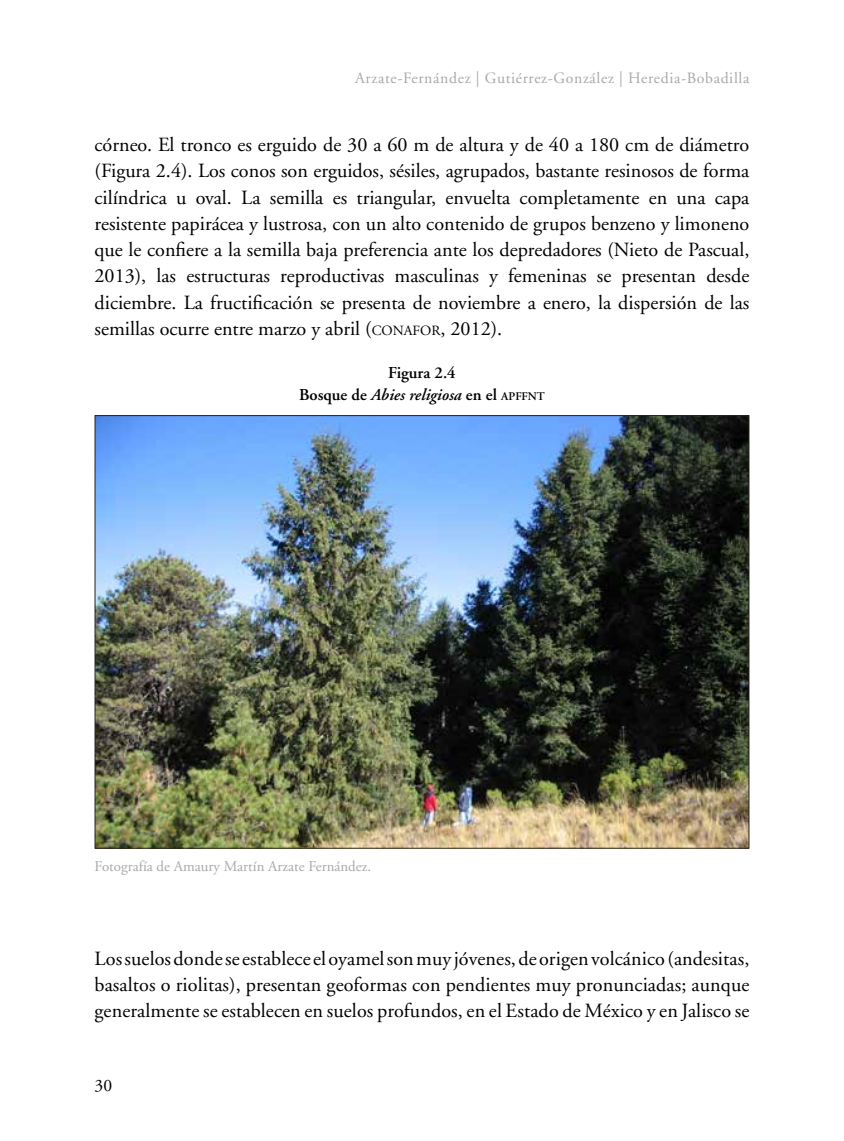
<style>
.page{position:relative;width:844px;height:1141px;background:#fff}
.page>*{position:absolute;margin:0;border:0;box-sizing:border-box;transform-origin:0 0}
.t1{font:20.12px/26.2px "Adobe Garamond";color:#000;text-align:justify}
.t2{font:17.5px "Adobe Garamond";color:#000}
.t3{font:600 16.62px/22.8px "Adobe Garamond";color:#000;text-align:center}
.t4{font:15.75px "Adobe Garamond";letter-spacing:.04em;color:#a7a9ac}
.t5{font:14.88px "Adobe Garamond";color:#a7a9ac}
.s1{font-size:14.17px}
.s2{font-style:italic}
.s3{font-size:11.72px}
</style>
<div class="page">
<img style="left:96px;top:417px;width:651px;height:430px">
<p class="t4" style="left:355px;top:69px;width:396px">Arzate-Fernández | Gutiérrez-González | Heredia-Bobadilla</p>
<p class="t1" style="left:94px;top:132px;width:656px">córneo. El tronco es erguido de 30 a 60 m de altura y de 40 a 180 cm de diámetro (Figura 2.4). Los conos son erguidos, sésiles, agrupados, bastante resinosos de forma cilíndrica u oval. La semilla es triangular, envuelta completamente en una capa resistente papirácea y lustrosa, con un alto contenido de grupos benzeno y limoneno que le confiere a la semilla baja preferencia ante los depredadores (Nieto de Pascual, 2013), las estructuras reproductivas masculinas y femeninas se presentan desde diciembre. La fructificación se presenta de noviembre a enero, la dispersión de las semillas ocurre entre marzo y abril (<span class="s1">CONAFOR</span>, 2012).</p>
<p class="t3" style="left:299px;top:361px;width:247px">Figura 2.4<br>Bosque de <span class="s2">Abies religiosa</span> en el <span class="s3">apffnt</span></p>
<p class="t5" style="left:94px;top:859px;width:278px">Fotografía de Amaury Martín Arzate Fernández.</p>
<p class="t1" style="left:94px;top:946px;width:656px">Los suelos donde se establece el oyamel son muy jóvenes, de origen volcánico (andesitas, basaltos o riolitas), presentan geoformas con pendientes muy pronunciadas; aunque generalmente se establecen en suelos profundos, en el Estado de México y en Jalisco se</p>
<p class="t2" style="left:94px;top:1076px;width:19px">30</p>
</div>
